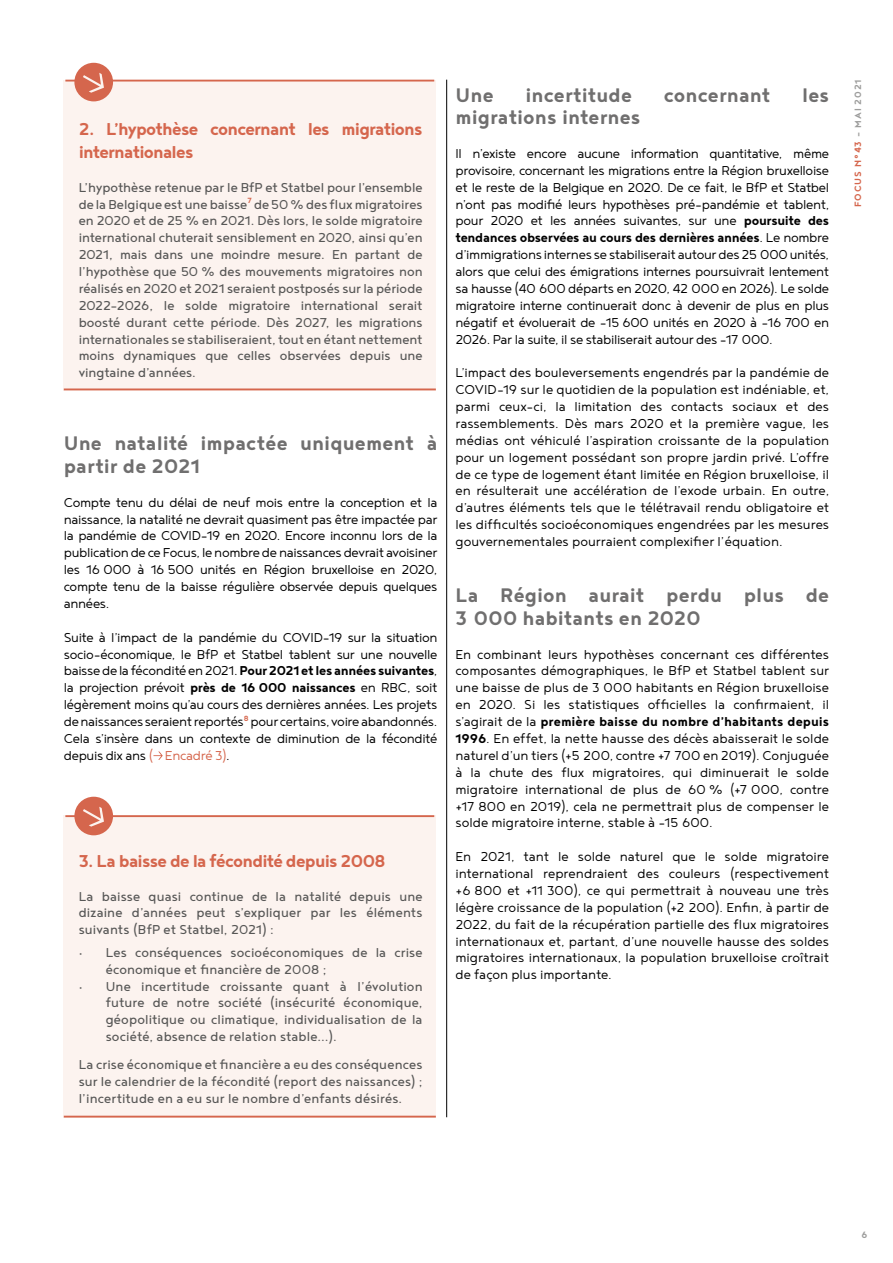
<style>
.page{position:relative;width:893px;height:1263px;background:#fff}
.page>*{position:absolute;margin:0;border:0;box-sizing:border-box;transform-origin:0 0}
.Bodytext{font:700 24px/22.5px "Noyh";letter-spacing:.005em;color:#706f6f}
.Bodytext-2{font:700 21px/22.5px "Noyh";letter-spacing:-.035em;color:#d5664d}
.Bodytext-3{font:300 15.75px/16.8px "Noyh";letter-spacing:-.015em;color:#000;text-align:justify}
.Bodytext_Encadré{font:15.75px/16.8px "Noyh";letter-spacing:.005em;color:#575756;text-align:justify}
.t1{font:700 11.25px "Noyh";letter-spacing:.09em;color:#d5664d}
.t2{font:700 11.25px "Noyh";color:#9d9d9c}
.s1{font-weight:700}
.s2{color:#d5664d}
.s3{color:#9d9d9c}
</style>
<div class="page">
<div style="left:64px;top:815px;width:372px;height:302px;background:#fcf3ef"></div>
<hr style="left:65px;top:815px;width:369px;height:2px;background:#d5664d">
<hr style="left:64px;top:1116px;width:372px;height:1px;background:#d5664d">
<div style="left:75px;top:798px;width:37px;height:36px;background:#d5664d;border-radius:50%"></div>
<div style="left:74px;top:797px;width:39px;height:38px;border:2px solid #d5664d;border-radius:50%"></div>
<svg style="left:83px;top:807px;width:21px;height:20px"></svg>
<div style="left:64px;top:80px;width:372px;height:310px;background:#fcf3ef"></div>
<hr style="left:65px;top:80px;width:369px;height:2px;background:#d5664d">
<hr style="left:64px;top:388px;width:372px;height:2px;background:#d5664d">
<div style="left:75px;top:64px;width:37px;height:36px;background:#d5664d;border-radius:50%"></div>
<div style="left:74px;top:63px;width:39px;height:38px;border:2px solid #d5664d;border-radius:50%"></div>
<svg style="left:83px;top:73px;width:21px;height:20px"></svg>
<svg style="left:153px;top:751px;width:10px;height:9px"></svg>
<hr style="left:446px;top:80px;width:1px;height:1037px;background:#000">
<p class="Bodytext-2" style="left:79px;top:118px;width:345px">2. L’hypothèse concernant les migrations internationales</p>
<p class="Bodytext_Encadré" style="left:79px;top:178px;width:345px">L’hypothèse retenue par le BfP et Statbel pour l’ensemble de la Belgique est une baisse<sup>7</sup> de 50 % des flux migratoires en 2020 et de 25 % en 2021. Dès lors, le solde migratoire international chuterait sensiblement en 2020, ainsi qu’en 2021, mais dans une moindre mesure. En partant de l’hypothèse que 50 % des mouvements migratoires non réalisés en 2020 et 2021 seraient postposés sur la période 2022-2026, le solde migratoire international serait boosté durant cette période. Dès 2027, les migrations internationales se stabiliseraient, tout en étant nettement moins dynamiques que celles observées depuis une vingtaine d’années.</p>
<p class="Bodytext" style="left:64px;top:432px;width:375px">Une natalité impactée uniquement à partir de 2021</p>
<p class="Bodytext-3" style="left:64px;top:493px;width:375px">Compte tenu du délai de neuf mois entre la conception et la naissance, la natalité ne devrait quasiment pas être impactée par la pandémie de COVID-19 en 2020. Encore inconnu lors de la publication de ce Focus, le nombre de naissances devrait avoisiner les 16 000 à 16 500 unités en Région bruxelloise en 2020, compte tenu de la baisse régulière observée depuis quelques années.</p>
<p class="Bodytext-3" style="left:64px;top:628px;width:375px">Suite à l’impact de la pandémie du COVID-19 sur la situation socio-économique, le BfP et Statbel tablent sur une nouvelle baisse de la fécondité en 2021. <span class="s1">Pour 2021 et les années suivantes</span>, la projection prévoit <span class="s1">près de 16 000 naissances</span> en RBC, soit légèrement moins qu’au cours des dernières années. Les projets de naissances seraient reportés<sup>8</sup> pour certains, voire abandonnés.<br>Cela s’insère dans un contexte de diminution de la fécondité depuis dix ans <span class="s2">( Encadré 3)</span>.</p>
<p class="Bodytext-2" style="left:79px;top:849px;width:309px">3. La baisse de la fécondité depuis 2008</p>
<p class="Bodytext_Encadré" style="left:79px;top:887px;width:345px">La baisse quasi continue de la natalité depuis une dizaine d’années peut s’expliquer par les éléments suivants (BfP et Statbel, 2021) :</p>
<p class="Bodytext_Encadré" style="left:106px;top:943px;width:318px;text-indent:-27px">• Les conséquences socioéconomiques de la crise économique et financière de 2008 ;</p>
<p class="Bodytext_Encadré" style="left:106px;top:977px;width:318px;text-indent:-27px">• Une incertitude croissante quant à l’évolution future de notre société (insécurité économique, géopolitique ou climatique, individualisation de la société, absence de relation stable…).</p>
<p class="Bodytext_Encadré" style="left:79px;top:1056px;width:345px">La crise économique et financière a eu des conséquences sur le calendrier de la fécondité (report des naissances) ; l’incertitude en a eu sur le nombre d’enfants désirés.</p>
<p class="Bodytext" style="left:455px;top:83px;width:40px">Une</p>
<p class="Bodytext" style="left:525px;top:83px;width:108px">incertitude</p>
<p class="Bodytext" style="left:664px;top:83px;width:108px">concernant</p>
<p class="Bodytext" style="left:802px;top:83px;width:28px">les</p>
<p class="Bodytext" style="left:455px;top:105px;width:186px">migrations internes</p>
<p class="Bodytext-3" style="left:455px;top:145px;width:375px">Il n’existe encore aucune information quantitative, même provisoire, concernant les migrations entre la Région bruxelloise et le reste de la Belgique en 2020. De ce fait, le BfP et Statbel n’ont pas modifié leurs hypothèses pré-pandémie et tablent, pour 2020 et les années suivantes, sur une <span class="s1">poursuite des tendances observées au cours des dernières années</span>. Le nombre d’immigrations internes se stabiliserait autour des 25 000 unités, alors que celui des émigrations internes poursuivrait lentement sa hausse (40 600 départs en 2020, 42 000 en 2026). Le solde migratoire interne continuerait donc à devenir de plus en plus négatif et évoluerait de -15 600 unités en 2020 à -16 700 en 2026. Par la suite, il se stabiliserait autour des -17 000.</p>
<p class="Bodytext-3" style="left:455px;top:364px;width:375px">L’impact des bouleversements engendrés par la pandémie de COVID-19 sur le quotidien de la population est indéniable, et, parmi ceux-ci, la limitation des contacts sociaux et des rassemblements. Dès mars 2020 et la première vague, les médias ont véhiculé l’aspiration croissante de la population pour un logement possédant son propre jardin privé. L’offre de ce type de logement étant limitée en Région bruxelloise, il en résulterait une accélération de l’exode urbain. En outre, d’autres éléments tels que le télétravail rendu obligatoire et les difficultés socioéconomiques engendrées par les mesures gouvernementales pourraient complexifier l’équation.</p>
<p class="Bodytext" style="left:455px;top:583px;width:375px">La Région aurait perdu plus de<br>3 000 habitants en 2020</p>
<p class="Bodytext-3" style="left:455px;top:645px;width:375px">En combinant leurs hypothèses concernant ces différentes composantes démographiques, le BfP et Statbel tablent sur une baisse de plus de 3 000 habitants en Région bruxelloise en 2020. Si les statistiques officielles la confirmaient, il s’agirait de la <span class="s1">première baisse du nombre d’habitants depuis 1996</span>. En effet, la nette hausse des décès abaisserait le solde naturel d’un tiers (+5 200, contre +7 700 en 2019). Conjuguée à la chute des flux migratoires, qui diminuerait le solde migratoire international de plus de 60 % (+7 000, contre +17 800 en 2019), cela ne permettrait plus de compenser le solde migratoire interne, stable à -15 600.</p>
<p class="Bodytext-3" style="left:455px;top:848px;width:375px">En 2021, tant le solde naturel que le solde migratoire international reprendraient des couleurs (respectivement +6 800 et +11 300), ce qui permettrait à nouveau une très légère croissance de la population (+2 200). Enfin, à partir de 2022, du fait de la récupération partielle des flux migratoires internationaux et, partant, d’une nouvelle hausse des soldes migratoires internationaux, la population bruxelloise croîtrait de façon plus importante.</p>
<p class="t1" style="left:851px;top:207px;width:129px;rotate:-90deg">FOCUS N°43 <span class="s3">– MAI 2021</span></p>
<p class="t2" style="left:861px;top:1228px;width:7px">6</p>
</div>
